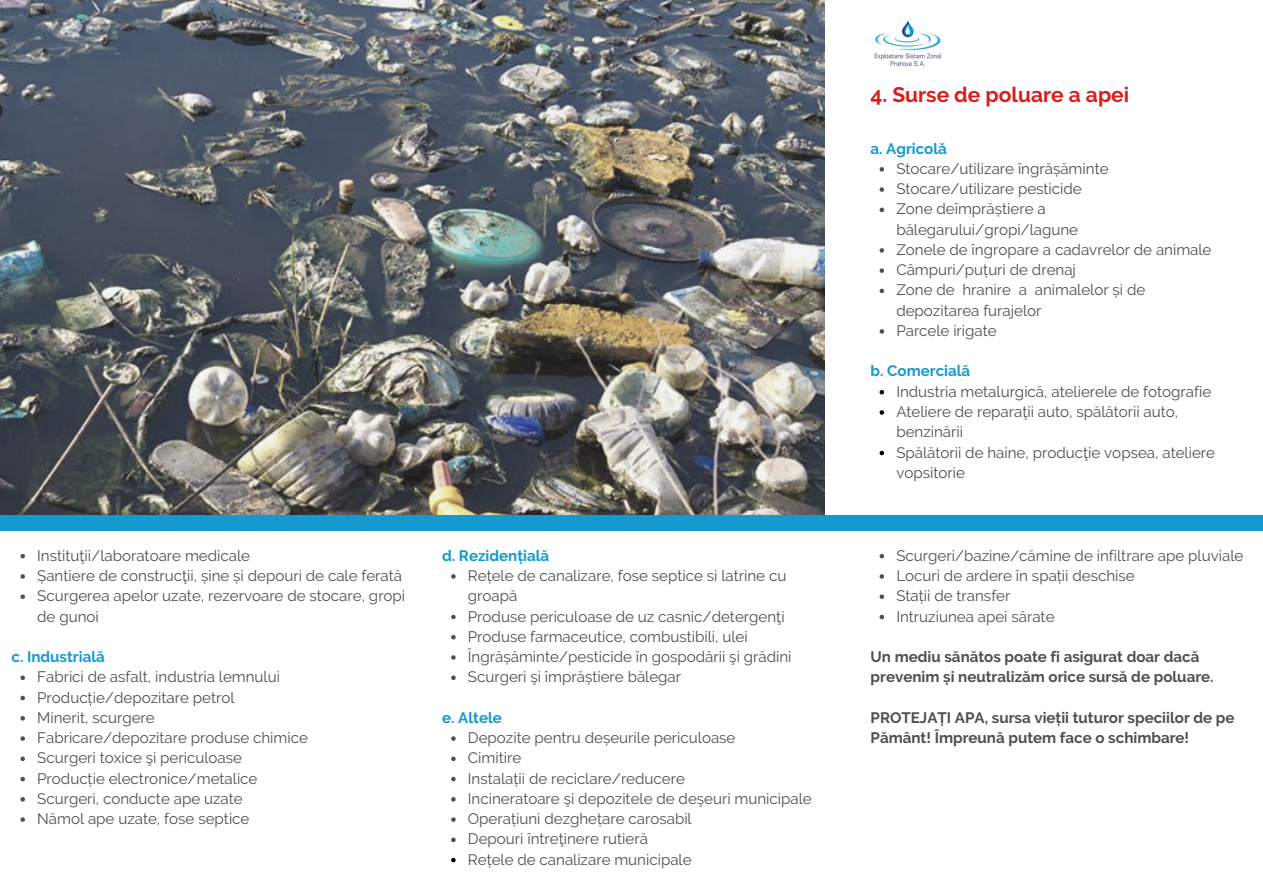
<style>
.page{position:relative;width:1263px;height:894px;background:#fff}
.page>*{position:absolute;margin:0;border:0;box-sizing:border-box;transform-origin:0 0}
.t1{font:700 21px "Raleway";color:#dd1c1a}
.t2{font:15.15px/20.2px "Raleway";color:#4f4f4f}
.t3{font:700 15.15px/20.2px "Raleway";color:#4f4f4f}
.t4{font:700 15.15px "Raleway";color:#1499d1}
</style>
<div class="page">
<img style="left:0;top:0;width:825px;height:515px">
<svg style="left:880px;top:167px;width:4px;height:4px"></svg>
<svg style="left:880px;top:187px;width:4px;height:5px"></svg>
<svg style="left:880px;top:207px;width:4px;height:5px"></svg>
<svg style="left:880px;top:248px;width:4px;height:4px"></svg>
<svg style="left:880px;top:268px;width:4px;height:5px"></svg>
<svg style="left:880px;top:288px;width:4px;height:5px"></svg>
<svg style="left:880px;top:329px;width:4px;height:4px"></svg>
<svg style="left:880px;top:390px;width:4px;height:4px"></svg>
<svg style="left:880px;top:410px;width:4px;height:4px"></svg>
<svg style="left:880px;top:450px;width:4px;height:5px"></svg>
<div style="left:0;top:515px;width:1263px;height:15px;background:#1499d1"></div>
<img style="left:874px;top:20px;width:68px;height:47px">
<svg style="left:20px;top:554px;width:5px;height:4px"></svg>
<svg style="left:20px;top:574px;width:5px;height:4px"></svg>
<svg style="left:20px;top:594px;width:5px;height:4px"></svg>
<svg style="left:20px;top:675px;width:5px;height:4px"></svg>
<svg style="left:20px;top:695px;width:5px;height:5px"></svg>
<svg style="left:20px;top:716px;width:5px;height:4px"></svg>
<svg style="left:20px;top:736px;width:5px;height:4px"></svg>
<svg style="left:20px;top:756px;width:5px;height:4px"></svg>
<svg style="left:20px;top:776px;width:5px;height:5px"></svg>
<svg style="left:20px;top:797px;width:5px;height:4px"></svg>
<svg style="left:20px;top:817px;width:5px;height:4px"></svg>
<svg style="left:451px;top:574px;width:5px;height:4px"></svg>
<svg style="left:451px;top:614px;width:5px;height:5px"></svg>
<svg style="left:451px;top:635px;width:5px;height:4px"></svg>
<svg style="left:451px;top:655px;width:5px;height:4px"></svg>
<svg style="left:451px;top:675px;width:5px;height:4px"></svg>
<svg style="left:451px;top:736px;width:5px;height:4px"></svg>
<svg style="left:451px;top:756px;width:5px;height:4px"></svg>
<svg style="left:451px;top:776px;width:5px;height:5px"></svg>
<svg style="left:451px;top:797px;width:5px;height:4px"></svg>
<svg style="left:451px;top:817px;width:5px;height:4px"></svg>
<svg style="left:451px;top:837px;width:5px;height:4px"></svg>
<svg style="left:451px;top:857px;width:5px;height:5px"></svg>
<svg style="left:880px;top:554px;width:4px;height:4px"></svg>
<svg style="left:880px;top:574px;width:4px;height:4px"></svg>
<svg style="left:880px;top:594px;width:4px;height:4px"></svg>
<svg style="left:880px;top:614px;width:4px;height:5px"></svg>
<p class="t2" style="left:37px;top:545px;width:370px">Instituţii/laboratoare medicale<br>Șantiere de construcţii, șine și depouri de cale ferată Scurgerea apelor uzate, rezervoare de stocare, gropi de gunoi</p>
<p class="t4" style="left:11px;top:647px;width:95px">c. Industrială</p>
<p class="t2" style="left:37px;top:666px;width:272px">Fabrici de asfalt, industria lemnului<br>Producție/depozitare petrol<br>Minerit, scurgere<br>Fabricare/depozitare produse chimice<br>Scurgeri toxice şi periculoase<br>Producție electronice/metalice<br>Scurgeri, conducte ape uzate<br>Nămol ape uzate, fose septice</p>
<p class="t4" style="left:442px;top:546px;width:109px">d. Rezidențială</p>
<p class="t2" style="left:468px;top:565px;width:325px">Rețele de canalizare, fose septice si latrine cu groapă<br>Produse periculoase de uz casnic/detergenţi Produse farmaceutice, combustibili, ulei Îngrășăminte/pesticide în gospodării şi grădini Scurgeri şi împrăștiere bălegar</p>
<p class="t4" style="left:442px;top:708px;width:61px">e. Altele</p>
<p class="t2" style="left:468px;top:727px;width:345px">Depozite pentru deșeurile periculoase<br>Cimitire<br>Instalații de reciclare/reducere<br>Incineratoare şi depozitele de deşeuri municipale Operațiuni dezghețare carosabil<br>Depouri întreţinere rutieră<br>Rețele de canalizare municipale</p>
<h1 class="t1" style="left:871px;top:82px;width:260px">4. Surse de poluare a apei</h1>
<p class="t4" style="left:871px;top:139px;width:78px">a. Agricolă</p>
<p class="t2" style="left:896px;top:158px;width:317px">Stocare/utilizare îngrășăminte<br>Stocare/utilizare pesticide<br>Zone deîmprăștiere a bălegarului/gropi/lagune<br>Zonele de îngropare a cadavrelor de animale<br>Câmpuri/puțuri de drenaj<br>Zone de hranire a animalelor și de depozitarea furajelor<br>Parcele irigate</p>
<p class="t4" style="left:871px;top:362px;width:101px">b. Comercială</p>
<p class="t2" style="left:896px;top:381px;width:320px">Industria metalurgică, atelierele de fotografie Ateliere de reparaţii auto, spălătorii auto, benzinării<br>Spălătorii de haine, producţie vopsea, ateliere vopsitorie</p>
<p class="t2" style="left:896px;top:545px;width:348px">Scurgeri/bazine/cămine de infiltrare ape pluviale Locuri de ardere în spații deschise<br>Stații de transfer<br>Intruziunea apei sărate</p>
<p class="t3" style="left:871px;top:646px;width:345px">Un mediu sănătos poate fi asigurat doar dacă prevenim și neutralizăm orice sursă de poluare.</p>
<p class="t3" style="left:871px;top:707px;width:365px">PROTEJAȚI APA, sursa vieții tuturor speciilor de pe<br>Pământ! Împreună putem face o schimbare!</p>
</div>
